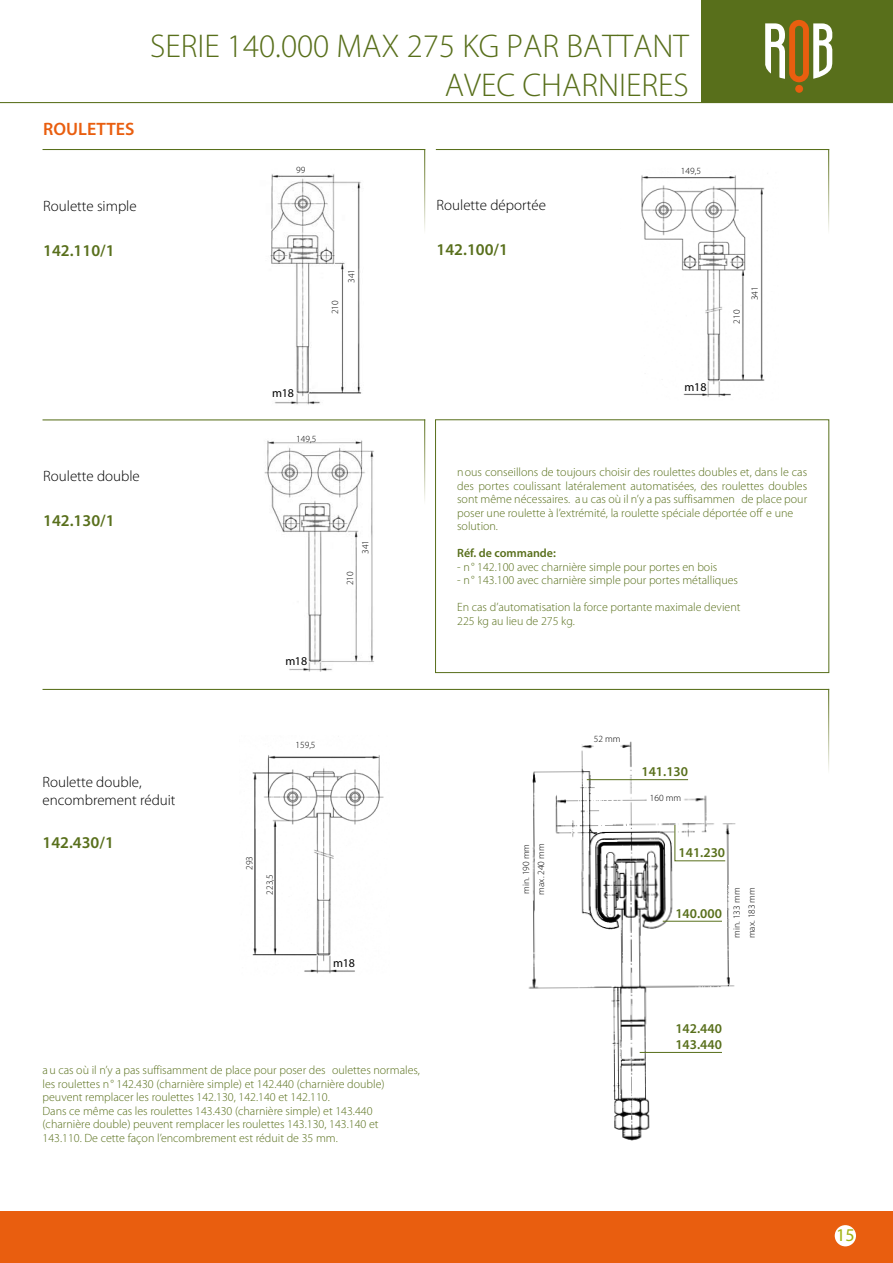
<style>
.page{position:relative;width:893px;height:1263px;background:#fff}
.page>*{position:absolute;margin:0;border:0;box-sizing:border-box;transform-origin:0 0}
.t1{font:300 33px/39.6px "Myriad Pro";color:#586f1b;text-align:right}
.t2{font:600 18px "Myriad Pro";color:#e95e0f}
.t3{font:18px "Myriad Pro";color:#a0b20f}
.t4{font:600 16.5px "Myriad Pro";color:#586f1b}
.t5{font:300 15px/18px "Myriad Pro";color:#000}
.t6{font:600 13.5px/16.5px "Myriad Pro";color:#586f1b}
.t7{font:300 12px/13.5px "Myriad Pro";color:#586f1b}
.t8{font:600 12px "Myriad Pro";color:#586f1b}
.t9{font:12px "Myriad Pro";letter-spacing:.15em;color:#000}
.t10{font:300 9.45px/15px "Myriad Pro";color:#000}
</style>
<div class="page">
<div style="left:435px;top:419px;width:394px;height:254px;border:1px solid #586f1b"></div>
<hr style="left:43px;top:419px;width:382px;height:1px;background:#586f1b">
<hr style="left:424px;top:419px;width:1px;height:85px;background:#fff">
<img style="left:264px;top:440px;width:110px;height:232px">
<hr style="left:43px;top:149px;width:382px;height:1px;background:#586f1b">
<hr style="left:424px;top:149px;width:1px;height:85px;background:#fff">
<img style="left:270px;top:174px;width:92px;height:231px">
<hr style="left:436px;top:149px;width:393px;height:1px;background:#586f1b">
<hr style="left:828px;top:149px;width:1px;height:85px;background:#fff">
<img style="left:641px;top:175px;width:124px;height:222px">
<hr style="left:43px;top:689px;width:786px;height:1px;background:#586f1b">
<hr style="left:828px;top:689px;width:1px;height:85px;background:#fff">
<img style="left:252px;top:755px;width:132px;height:219px">
<img style="left:528px;top:741px;width:208px;height:400px">
<hr style="left:587px;top:779px;width:101px;height:1px;background:#586f1b">
<hr style="left:663px;top:921px;width:59px;height:1px;background:#586f1b">
<div style="left:648px;top:793px;width:35px;height:8px;background:#fff"></div>
<svg style="left:674px;top:824px;width:52px;height:37px"></svg>
<hr style="left:640px;top:1052px;width:82px;height:1px;background:#586f1b">
<hr style="left:0;top:102px;width:893px;height:1px;background:#586f1b">
<div style="left:702px;top:0;width:191px;height:103px;background:#586f1b"></div>
<div style="left:795px;top:85px;width:8px;height:8px;background:#e95e0f;border-radius:50%"></div>
<svg style="left:765px;top:20px;width:67px;height:62px"></svg>
<div style="left:0;top:1212px;width:893px;height:51px;background:#e95e0f"></div>
<div style="left:835px;top:1225px;width:21px;height:21px;background:#fff;border-radius:50%"></div>
<h2 class="t2" style="left:43px;top:117px;width:93px">ROULETTES</h2>
<p class="t5" style="left:43px;top:197px;width:95px">Roulette simple</p>
<h3 class="t4" style="left:43px;top:240px;width:73px">142.110/1</h3>
<h1 class="t1" style="left:150px;top:27px;width:540px">SERIE 140.000 MAX 275 KG PAR BATTANT<br>AVEC CHARNIERES</h1>
<p class="t10" style="left:296px;top:162px;width:11px">99</p>
<p class="t10" style="left:328px;top:314px;width:15px;rotate:-90deg">210</p>
<p class="t10" style="left:344px;top:283px;width:15px;rotate:-90deg">341</p>
<p class="t5" style="left:437px;top:196px;width:111px">Roulette déportée</p>
<h3 class="t4" style="left:437px;top:239px;width:73px">142.100/1</h3>
<p class="t10" style="left:681px;top:163px;width:22px">149,5</p>
<p class="t10" style="left:729px;top:324px;width:15px;rotate:-90deg">210</p>
<p class="t10" style="left:747px;top:300px;width:15px;rotate:-90deg">341</p>
<p class="t5" style="left:43px;top:467px;width:98px">Roulette double</p>
<h3 class="t4" style="left:43px;top:510px;width:73px">142.130/1</h3>
<p class="t9" style="left:272px;top:386px;width:23px">M18</p>
<p class="t10" style="left:296px;top:431px;width:22px">149,5</p>
<p class="t9" style="left:285px;top:654px;width:23px">M18</p>
<p class="t10" style="left:343px;top:585px;width:15px;rotate:-90deg">210</p>
<p class="t10" style="left:358px;top:554px;width:15px;rotate:-90deg">341</p>
<p class="t9" style="left:685px;top:380px;width:23px">M18</p>
<p class="t7" style="left:457px;top:466px;width:352px">N ous conseillons de toujours choisir des roulettes doubles et, dans le cas des portes coulissant latéralement automatisées, des roulettes doubles sont même nécessaires. A u cas où il n’y a pas suffisammen de place pour poser une roulette à l’extrémité, la roulette spéciale déportée off e une solution.</p>
<p class="t8" style="left:457px;top:546px;width:100px">Réf. de commande:</p>
<p class="t7" style="left:457px;top:560px;width:262px">- N ° 142.100 avec charnière simple pour portes en bois</p>
<p class="t7" style="left:457px;top:574px;width:282px">- N ° 143.100 avec charnière simple pour portes métalliques</p>
<p class="t7" style="left:457px;top:601px;width:285px">En cas d’automatisation la force portante maximale devient<br>225 kg au lieu de 275 kg.</p>
<p class="t10" style="left:295px;top:737px;width:22px">159,5</p>
<p class="t10" style="left:594px;top:732px;width:28px">52 mm</p>
<p class="t5" style="left:43px;top:774px;width:135px">Roulette double, encombrement réduit</p>
<h3 class="t4" style="left:43px;top:831px;width:73px">142.430/1</h3>
<p class="t10" style="left:242px;top:870px;width:15px;rotate:-90deg">293</p>
<p class="t10" style="left:262px;top:894px;width:22px;rotate:-90deg">223,5</p>
<p class="t9" style="left:333px;top:956px;width:23px">M18</p>
<p class="t7" style="left:43px;top:1064px;width:379px">A u cas où il n’y a pas suffisamment de place pour poser des oulettes normales, les roulettes N ° 142.430 (charnière simple) et 142.440 (charnière double) peuvent remplacer les roulettes 142.130, 142.140 et 142.110.<br>Dans ce même cas les roulettes 143.430 (charnière simple) et 143.440 (charnière double) peuvent remplacer les roulettes 143.130, 143.140 et 143.110. De cette façon l’encombrement est réduit de 35 mm.</p>
<p class="t10" style="left:519px;top:894px;width:53px;rotate:-90deg">min. 190 mm max. 240 mm</p>
<p class="t6" style="left:641px;top:763px;width:48px">141.130</p>
<p class="t10" style="left:650px;top:791px;width:33px">160 mm</p>
<p class="t6" style="left:679px;top:844px;width:48px">141.230</p>
<p class="t6" style="left:675px;top:904px;width:48px">140.000</p>
<p class="t10" style="left:729px;top:938px;width:53px;rotate:-90deg">min. 133 mm max. 183 mm</p>
<p class="t6" style="left:675px;top:1019px;width:48px">142.440<br>143.440</p>
<h2 class="t3" style="left:836px;top:1224px;width:20px">15</h2>
</div>
